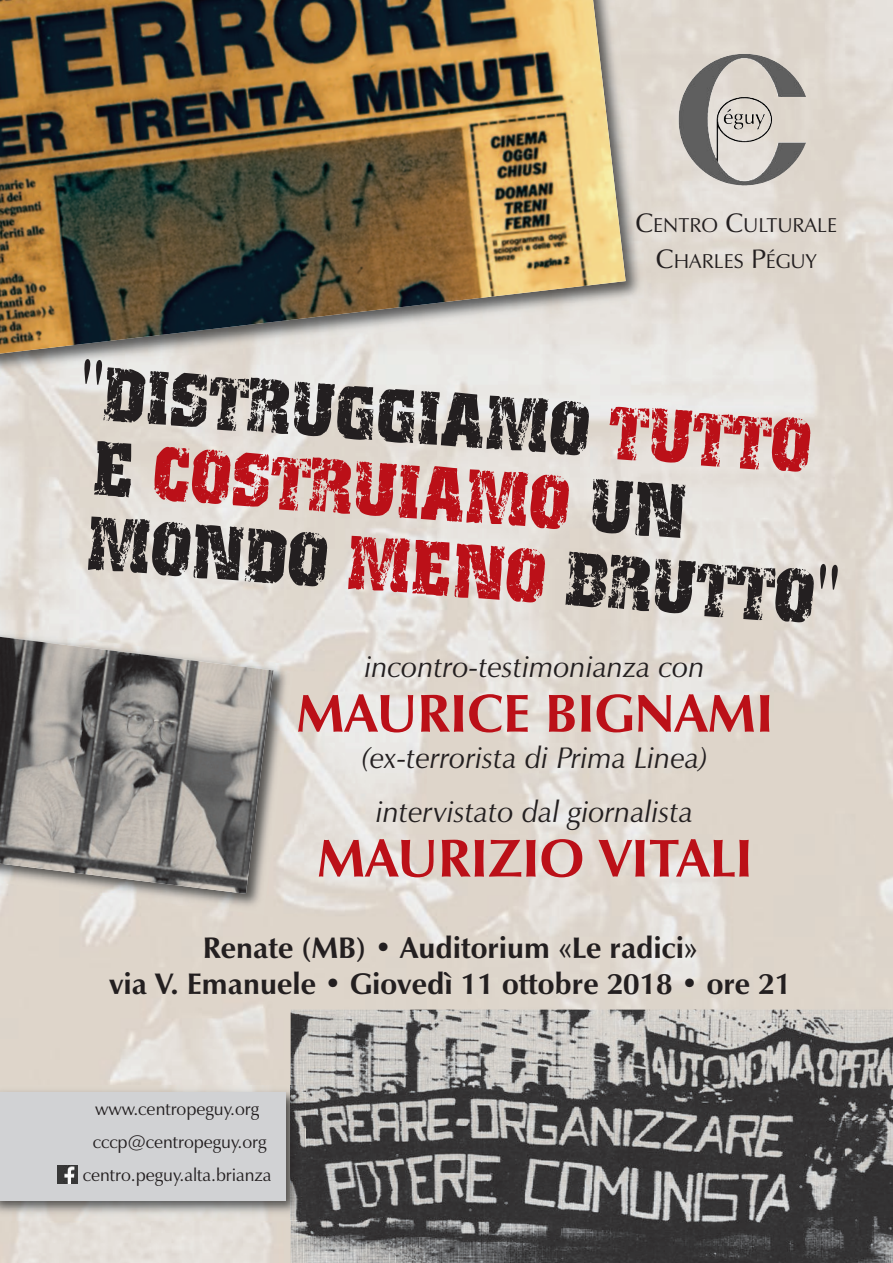
<style>
.page{position:relative;width:893px;height:1263px;background:#fff}
.page>*{position:absolute;margin:0;border:0;box-sizing:border-box;transform-origin:0 0}
.t1{font:65.55px/75.6px "Distress";color:#231f20;scale:.87 1}
.t2{font:700 54px "Zapf Humanist 601 BT";color:#bb1018}
.t3{font:italic 30px/54px "Zapf Humanist 601 BT";color:#231f20;text-align:center}
.t4{font:700 30px/36.9px "Zapf Humanist 601 BT";color:#231f20;text-align:center}
.t5{font:20.25px/36px "Zapf Humanist 601 BT";color:#231f20;text-align:center}
.t6{font:18px/33px "Zapf Humanist 601 BT";color:#231f20;text-align:center}
.s1{font-size:27px}
.s2{color:#bb1018}
</style>
<div class="page">
<img style="left:0;top:0;width:893px;height:1263px">
<img style="left:0;top:0;width:649px;height:378px">
<img style="left:0;top:0;width:626px;height:355px">
<img style="left:0;top:627px;width:295px;height:288px">
<img style="left:0;top:636px;width:273px;height:258px">
<img style="left:291px;top:1010px;width:602px;height:253px">
<img style="left:0;top:1085px;width:305px;height:135px">
<div style="left:0;top:1092px;width:286px;height:108px;background:#d1d2d4"></div>
<img style="left:58px;top:1165px;width:19px;height:19px">
<img style="left:756px;top:61px;width:50px;height:36px">
<p class="t5" style="left:635px;top:209px;width:203px"><span class="s1">C</span>ENTRO <span class="s1">C</span>ULTURALE<br><span class="s1">C</span>HARLES <span class="s1">P</span>ÉGUY</p>
<h1 class="t1" style="left:82px;top:359px;width:889px;rotate:4deg">"distruggiamo <span class="s2">tutto </span>e <span class="s2">costruiamo</span> un mondo <span class="s2">meno</span> brutto"</h1>
<p class="t3" style="left:365px;top:643px;width:342px">incontro-testimonianza con</p>
<h2 class="t2" style="left:296px;top:691px;width:479px">MAURICE BIGNAMI</h2>
<p class="t3" style="left:362px;top:734px;width:347px">(ex-terrorista di Prima Linea) intervistato dal giornalista</p>
<h2 class="t2" style="left:317px;top:836px;width:437px">MAURIZIO VITALI</h2>
<p class="t4" style="left:109px;top:932px;width:684px">Renate (MB) • Auditorium «Le radici»<br>via V. Emanuele • Giovedì 11 ottobre 2018 • ore 21</p>
<p class="t6" style="left:83px;top:1094px;width:190px">www.centropeguy.org cccp@centropeguy.org centro.peguy.alta.brianza</p>
</div>
